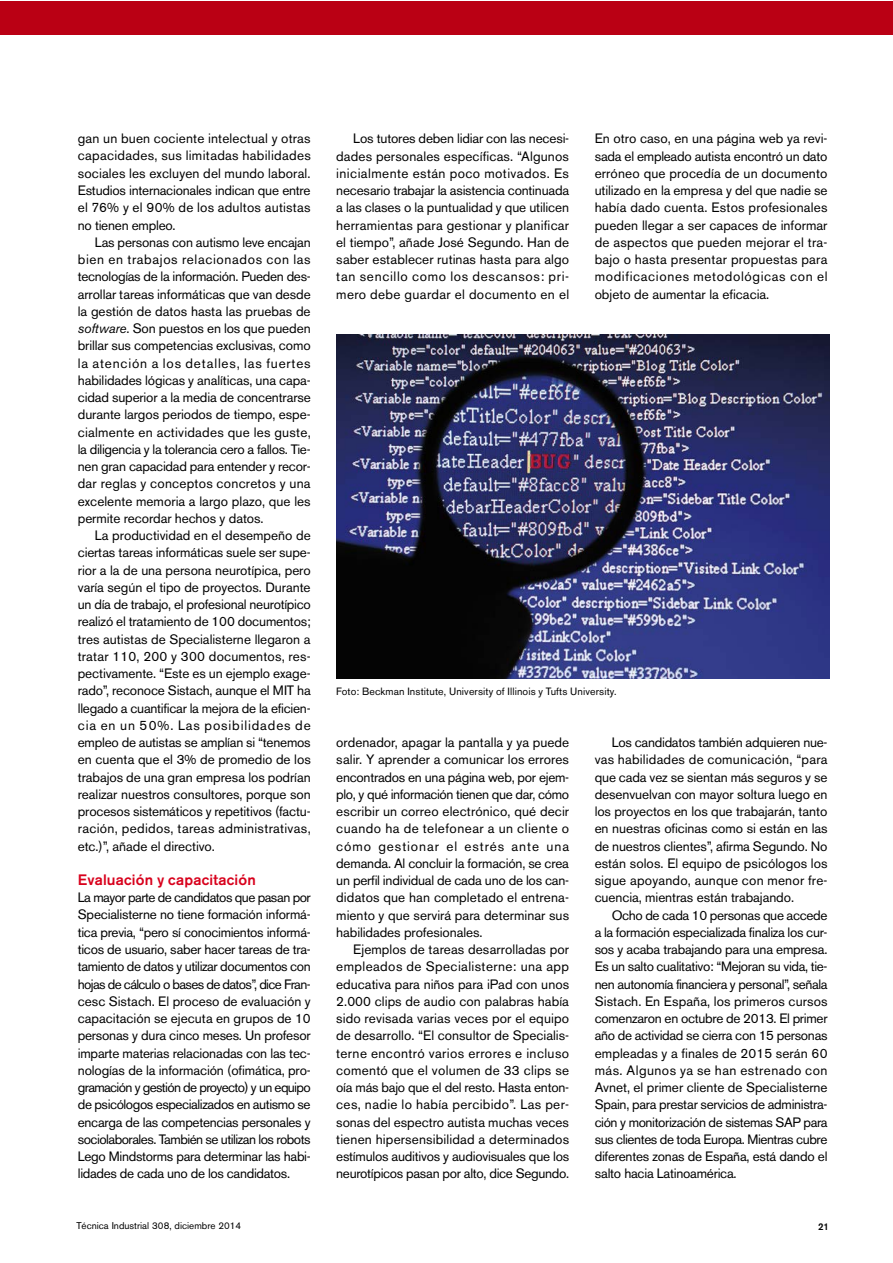
<style>
.page{position:relative;width:893px;height:1263px;background:#fff}
.page>*{position:absolute;margin:0;border:0;box-sizing:border-box;transform-origin:0 0}
.t1{font:500 15px "Akzidenz Grotesk BE";letter-spacing:.01em;color:#d8001c}
.t2{font:13.5px/17.2px "Akzidenz Grotesk BE";letter-spacing:-.005em;color:#000;text-align:justify}
.t3{font:10.5px "Akzidenz Grotesk BE";letter-spacing:.01em;color:#000}
.t4{font:9.75px "Akzidenz Grotesk BE";color:#000}
.t5{font:500 9.75px "Akzidenz Grotesk BE";color:#000}
.s1{font-style:italic}
</style>
<div class="page">
<div style="left:0;top:1px;width:892px;height:34px;background:#ba0014"></div>
<img style="left:337px;top:335px;width:492px;height:343px">
<p class="t2" style="left:78px;top:131px;width:234px">gan un buen cociente intelectual y otras capacidades, sus limitadas habilidades sociales les excluyen del mundo laboral.<br>Estudios internacionales indican que entre el 76% y el 90% de los adultos autistas no tienen empleo.</p>
<p class="t2" style="left:78px;top:235px;width:234px;text-indent:17px">Las personas con autismo leve encajan bien en trabajos relacionados con las tecnologías de la información. Pueden des&shy;arrollar tareas informáticas que van desde la gestión de datos hasta las pruebas de <span class="s1">software</span>. Son puestos en los que pueden brillar sus competencias exclusivas, como la atención a los detalles, las fuertes habilidades lógicas y analíticas, una capa&shy;cidad superior a la media de concentrarse durante largos periodos de tiempo, espe&shy;cialmente en actividades que les guste, la diligencia y la tolerancia cero a fallos. Tie&shy;nen gran capacidad para entender y recor&shy;dar reglas y conceptos concretos y una excelente memoria a largo plazo, que les permite recordar hechos y datos.</p>
<p class="t2" style="left:78px;top:528px;width:234px;text-indent:17px">La productividad en el desempeño de ciertas tareas informáticas suele ser supe&shy;rior a la de una persona neurotípica, pero varía según el tipo de proyectos. Durante un día de trabajo, el profesional neurotípico realizó el tratamiento de 100 documentos; tres autistas de Specialisterne llegaron a tratar 110, 200 y 300 documentos, res&shy;pectivamente. “Este es un ejemplo exage&shy;rado”, reconoce Sistach, aunque el MIT ha llegado a cuantificar la mejora de la eficien&shy;cia en un 50%. Las posibilidades de empleo de autistas se amplían si “tenemos en cuenta que el 3% de promedio de los trabajos de una gran empresa los podrían realizar nuestros consultores, porque son procesos sistemáticos y repetitivos (factu&shy;ración, pedidos, tareas administrativas, etc.)”, añade el directivo.</p>
<p class="t1" style="left:78px;top:874px;width:179px">Evaluación y capacitación</p>
<p class="t2" style="left:78px;top:890px;width:234px">La mayor parte de candidatos que pasan por Specialisterne no tiene formación informá&shy;tica previa, “pero sí conocimientos informá&shy;ticos de usuario, saber hacer tareas de tra&shy;tamiento de datos y utilizar documentos con hojas de cálculo o bases de datos”, dice Fran&shy;cesc Sistach. El proceso de evaluación y capacitación se ejecuta en grupos de 10 personas y dura cinco meses. Un profesor imparte materias relacionadas con las tec&shy;nologías de la información (ofimática, pro&shy;gramación y gestión de proyecto) y un equipo de psicólogos especializados en autismo se encarga de las competencias personales y sociolaborales. También se utilizan los robots Lego Mindstorms para determinar las habi&shy;lidades de cada uno de los candidatos.</p>
<p class="t2" style="left:336px;top:131px;width:234px;text-indent:17px">Los tutores deben lidiar con las necesi&shy;dades personales específicas. “Algunos inicialmente están poco motivados. Es necesario trabajar la asistencia continuada a las clases o la puntualidad y que utilicen herramientas para gestionar y planificar el tiempo”, añade José Segundo. Han de saber establecer rutinas hasta para algo tan sencillo como los descansos: pri&shy;mero debe guardar el documento en el</p>
<p class="t2" style="left:595px;top:131px;width:234px">En otro caso, en una página web ya revi&shy;sada el empleado autista encontró un dato erróneo que procedía de un documento utilizado en la empresa y del que nadie se había dado cuenta. Estos profesionales pueden llegar a ser capaces de informar de aspectos que pueden mejorar el tra&shy;bajo o hasta presentar propuestas para modificaciones metodológicas con el objeto de aumentar la eficacia.</p>
<p class="t3" style="left:336px;top:688px;width:282px">Foto: Beckman Institute, University of Illinois y Tufts University.</p>
<p class="t2" style="left:336px;top:735px;width:234px">ordenador, apagar la pantalla y ya puede salir. Y aprender a comunicar los errores encontrados en una página web, por ejem&shy;plo, y qué información tienen que dar, cómo escribir un correo electrónico, qué decir cuando ha de telefonear a un cliente o cómo gestionar el estrés ante una demanda. Al concluir la formación, se crea un perfil individual de cada uno de los can&shy;didatos que han completado el entrena&shy;miento y que servirá para determinar sus habilidades profesionales.</p>
<p class="t2" style="left:336px;top:942px;width:234px;text-indent:17px">Ejemplos de tareas desarrolladas por empleados de Specialisterne: una app educativa para niños para iPad con unos 2.000 clips de audio con palabras había sido revisada varias veces por el equipo de desarrollo. “El consultor de Specialis&shy;terne encontró varios errores e incluso comentó que el volumen de 33 clips se oía más bajo que el del resto. Hasta enton&shy;ces, nadie lo había percibido”. Las per&shy;sonas del espectro autista muchas veces tienen hipersensibilidad a determinados estímulos auditivos y audiovisuales que los neurotípicos pasan por alto, dice Segundo.</p>
<p class="t2" style="left:595px;top:735px;width:234px;text-indent:17px">Los candidatos también adquieren nue&shy;vas habilidades de comunicación, “para que cada vez se sientan más seguros y se desenvuelvan con mayor soltura luego en los proyectos en los que trabajarán, tanto en nuestras oficinas como si están en las de nuestros clientes”, afirma Segundo. No están solos. El equipo de psicólogos los sigue apoyando, aunque con menor fre&shy;cuencia, mientras están trabajando.</p>
<p class="t2" style="left:595px;top:908px;width:234px;text-indent:17px">Ocho de cada 10 personas que accede a la formación especializada finaliza los cur&shy;sos y acaba trabajando para una empresa.<br>Es un salto cualitativo: “Mejoran su vida, tie&shy;nen autonomía financiera y personal”, señala Sistach. En España, los primeros cursos comenzaron en octubre de 2013. El primer año de actividad se cierra con 15 personas empleadas y a finales de 2015 serán 60 más. Algunos ya se han estrenado con Avnet, el primer cliente de Specialisterne Spain, para prestar servicios de administra&shy;ción y monitorización de sistemas SAP para sus clientes de toda Europa. Mientras cubre diferentes zonas de España, está dando el salto hacia Latinoamérica.</p>
<p class="t4" style="left:76px;top:1222px;width:166px">Técnica Industrial 308, diciembre 2014</p>
<p class="t5" style="left:818px;top:1223px;width:12px">21</p>
</div>
